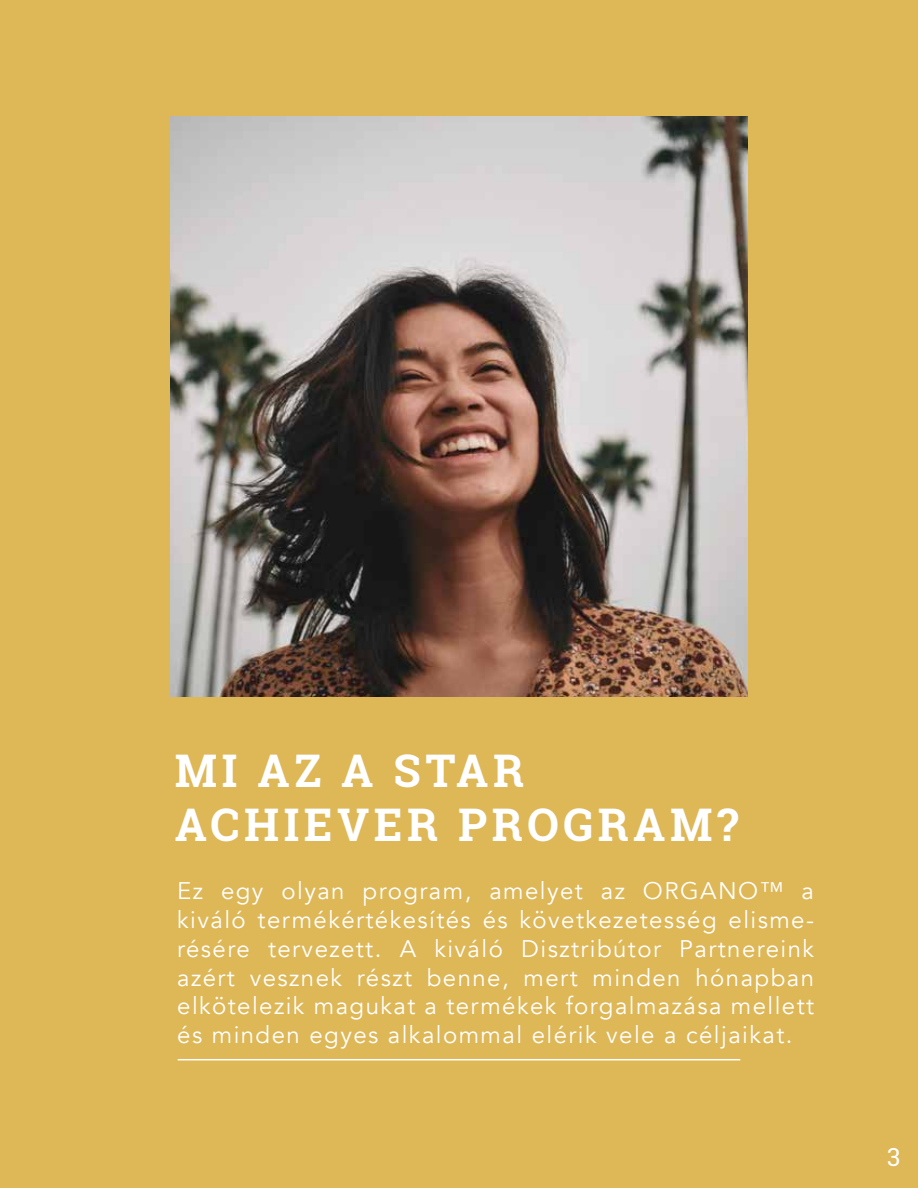
<style>
.page{position:relative;width:918px;height:1188px;background:#deb757}
.page>*{position:absolute;margin:0;border:0;box-sizing:border-box;transform-origin:0 0}
.t1{font:700 45px/54px "Roboto Slab";letter-spacing:.1em;color:#fff}
.t2{font:24.9px "Roboto Slab";color:#fff}
.t3{font:24px/28.8px "Avenir";letter-spacing:.06em;color:#fff;text-align:justify}
</style>
<div class="page">
<hr style="left:178px;top:1059px;width:562px;height:1px;background:#fff">
<img style="left:170px;top:116px;width:578px;height:580px">
<h1 class="t1" style="left:175px;top:743px;width:565px">MI AZ A STAR<br>ACHIEVER PROGRAM?</h1>
<p class="t3" style="left:177px;top:877px;width:638px">Ez egy olyan program, amelyet az ORGANO™ a kiváló termékértékesítés és következetesség elisme&shy;résére tervezett. A kiváló Disztribútor Partnereink azért vesznek részt benne, mert minden hónapban elkötelezik magukat a termékek forgalmazása mellett és minden egyes alkalommal elérik vele a céljaikat.</p>
<p class="t2" style="left:887px;top:1139px;width:15px">3</p>
</div>
